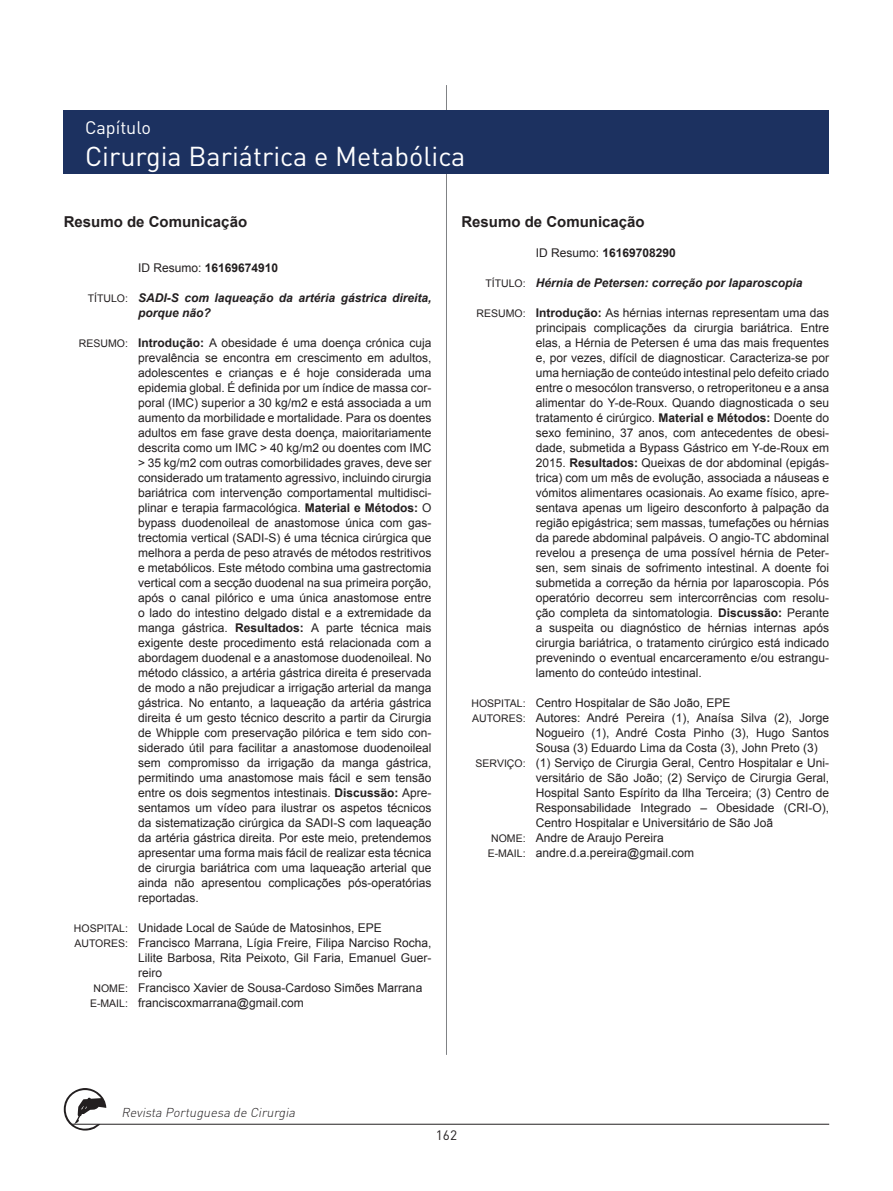
<style>
.page{position:relative;width:893px;height:1191px;background:#fff}
.page>*{position:absolute;margin:0;border:0;box-sizing:border-box;transform-origin:0 0}
.Capitulo_1{font:27px "DIN";color:#fff}
.Capitulo{font:18px "DIN";color:#fff}
.SESSOES{font:700 15px "Arial";color:#231f20}
.t1{font:13.5px "DIN";color:#231f20}
.t2{font:italic 300 12.75px "DIN";color:#231f20}
.TEXTO{font:12px/15px "Arial";color:#231f20;text-align:justify}
.Texto_bol_italico{font:italic 700 12px/15px "Arial";color:#231f20}
.ID{font:700 12px "Arial";color:#231f20}
.s1{font-weight:400}
.s2{font-weight:400;font-style:normal;font-size:10.5px}
.s3{font-size:10.5px}
.s4{font-weight:700}
</style>
<div class="page">
<hr style="left:446px;top:85px;width:1px;height:969px;background:#808285">
<hr style="left:72px;top:1124px;width:757px;height:1px;background:#231f20">
<svg style="left:64px;top:1088px;width:42px;height:42px"></svg>
<div style="left:64px;top:111px;width:765px;height:63px;background:#1c3160"></div>
<p class="Capitulo" style="left:85px;top:116px;width:67px">Capítulo</p>
<p class="Capitulo_1" style="left:85px;top:139px;width:382px">Cirurgia Bariátrica e Metabólica</p>
<p class="SESSOES" style="left:64px;top:212px;width:185px">Resumo de Comunicação</p>
<p class="ID" style="left:138px;top:260px;width:142px"><span class="s1">ID Resumo:</span> 16169674910</p>
<p class="Texto_bol_italico" style="left:138px;top:290px;width:295px;text-indent:-50px"><span class="s2">TÍTULO:</span> SADI-S com laqueação da artéria gástrica direita, porque não?</p>
<p class="TEXTO" style="left:138px;top:335px;width:295px;text-indent:-59px"><span class="s3">RESUMO:</span> <span class="s4">Introdução:</span> A obesidade é uma doença crónica cuja prevalência se encontra em crescimento em adultos, adolescentes e crianças e é hoje considerada uma epidemia global. É definida por um índice de massa cor&shy;poral (IMC) superior a 30 kg/m2 e está associada a um aumento da morbilidade e mortalidade. Para os doentes adultos em fase grave desta doença, maioritariamente descrita como um IMC &gt; 40 kg/m2 ou doentes com IMC &gt; 35 kg/m2 com outras comorbilidades graves, deve ser considerado um tratamento agressivo, incluindo cirurgia bariátrica com intervenção comportamental multidisci&shy;plinar e terapia farmacológica. <span class="s4">Material e Métodos:</span> O bypass duodenoileal de anastomose única com gas&shy;trectomia vertical (SADI-S) é uma técnica cirúrgica que melhora a perda de peso através de métodos restritivos e metabólicos. Este método combina uma gastrectomia vertical com a secção duodenal na sua primeira porção, após o canal pilórico e uma única anastomose entre o lado do intestino delgado distal e a extremidade da manga gástrica. <span class="s4">Resultados:</span> A parte técnica mais exigente deste procedimento está relacionada com a abordagem duodenal e a anastomose duodenoileal. No método clássico, a artéria gástrica direita é preservada de modo a não prejudicar a irrigação arterial da manga gástrica. No entanto, a laqueação da artéria gástrica direita é um gesto técnico descrito a partir da Cirurgia de Whipple com preservação pilórica e tem sido con&shy;siderado útil para facilitar a anastomose duodenoileal sem compromisso da irrigação da manga gástrica, permitindo uma anastomose mais fácil e sem tensão entre os dois segmentos intestinais. <span class="s4">Discussão:</span> Apre&shy;sentamos um vídeo para ilustrar os aspetos técnicos da sistematização cirúrgica da SADI-S com laqueação da artéria gástrica direita. Por este meio, pretendemos apresentar uma forma mais fácil de realizar esta técnica de cirurgia bariátrica com uma laqueação arterial que ainda não apresentou complicações pós-operatórias reportadas.</p>
<p class="TEXTO" style="left:74px;top:920px;width:309px"><span class="s3">HOSPITAL:</span> Unidade Local de Saúde de Matosinhos, EPE</p>
<p class="TEXTO" style="left:138px;top:935px;width:295px;text-indent:-64px"><span class="s3">AUTORES:</span> Francisco Marrana, Lígia Freire, Filipa Narciso Rocha, Lilite Barbosa, Rita Peixoto, Gil Faria, Emanuel Guer&shy;reiro</p>
<p class="TEXTO" style="left:94px;top:980px;width:330px"><span class="s3">NOME:</span> Francisco Xavier de Sousa-Cardoso Simões Marrana</p>
<p class="TEXTO" style="left:90px;top:995px;width:215px"><span class="s3">E-MAIL:</span> franciscoxmarrana@gmail.com</p>
<p class="SESSOES" style="left:461px;top:212px;width:185px">Resumo de Comunicação</p>
<p class="ID" style="left:536px;top:245px;width:142px"><span class="s1">ID Resumo:</span> 16169708290</p>
<p class="Texto_bol_italico" style="left:485px;top:275px;width:319px"><span class="s2">TÍTULO:</span> Hérnia de Petersen: correção por laparoscopia</p>
<p class="TEXTO" style="left:536px;top:305px;width:295px;text-indent:-59px"><span class="s3">RESUMO:</span> <span class="s4">Introdução:</span> As hérnias internas representam uma das principais complicações da cirurgia bariátrica. Entre elas, a Hérnia de Petersen é uma das mais frequentes e, por vezes, difícil de diagnosticar. Caracteriza-se por uma herniação de conteúdo intestinal pelo defeito criado entre o mesocólon transverso, o retroperitoneu e a ansa alimentar do Y-de-Roux. Quando diagnosticada o seu tratamento é cirúrgico. <span class="s4">Material e Métodos:</span> Doente do sexo feminino, 37 anos, com antecedentes de obesi&shy;dade, submetida a Bypass Gástrico em Y-de-Roux em 2015. <span class="s4">Resultados:</span> Queixas de dor abdominal (epigás&shy;trica) com um mês de evolução, associada a náuseas e vómitos alimentares ocasionais. Ao exame físico, apre&shy;sentava apenas um ligeiro desconforto à palpação da região epigástrica; sem massas, tumefações ou hérnias da parede abdominal palpáveis. O angio-TC abdominal revelou a presença de uma possível hérnia de Peter&shy;sen, sem sinais de sofrimento intestinal. A doente foi submetida a correção da hérnia por laparoscopia. Pós operatório decorreu sem intercorrências com resolu&shy;ção completa da sintomatologia. <span class="s4">Discussão:</span> Perante a suspeita ou diagnóstico de hérnias internas após cirurgia bariátrica, o tratamento cirúrgico está indicado prevenindo o eventual encarceramento e/ou estrangu&shy;lamento do conteúdo intestinal.</p>
<p class="TEXTO" style="left:471px;top:695px;width:261px"><span class="s3">HOSPITAL:</span> Centro Hospitalar de São João, EPE</p>
<p class="TEXTO" style="left:536px;top:710px;width:295px;text-indent:-64px"><span class="s3">AUTORES:</span> Autores: André Pereira (1), Anaísa Silva (2), Jorge Nogueiro (1), André Costa Pinho (3), Hugo Santos Sousa (3) Eduardo Lima da Costa (3), John Preto (3)</p>
<p class="TEXTO" style="left:536px;top:755px;width:295px;text-indent:-60px"><span class="s3">SERVIÇO:</span> (1) Serviço de Cirurgia Geral, Centro Hospitalar e Uni&shy;versitário de São João; (2) Serviço de Cirurgia Geral, Hospital Santo Espírito da Ilha Terceira; (3) Centro de Responsabilidade Integrado – Obesidade (CRI-O), Centro Hospitalar e Universitário de São Joã</p>
<p class="TEXTO" style="left:491px;top:830px;width:174px"><span class="s3">NOME:</span> Andre de Araujo Pereira</p>
<p class="TEXTO" style="left:488px;top:845px;width:208px"><span class="s3">E-MAIL:</span> andre.d.a.pereira@gmail.com</p>
<p class="t2" style="left:122px;top:1104px;width:178px">Revista Portuguesa de Cirurgia</p>
<p class="t1" style="left:436px;top:1126px;width:21px">111</p>
</div>
